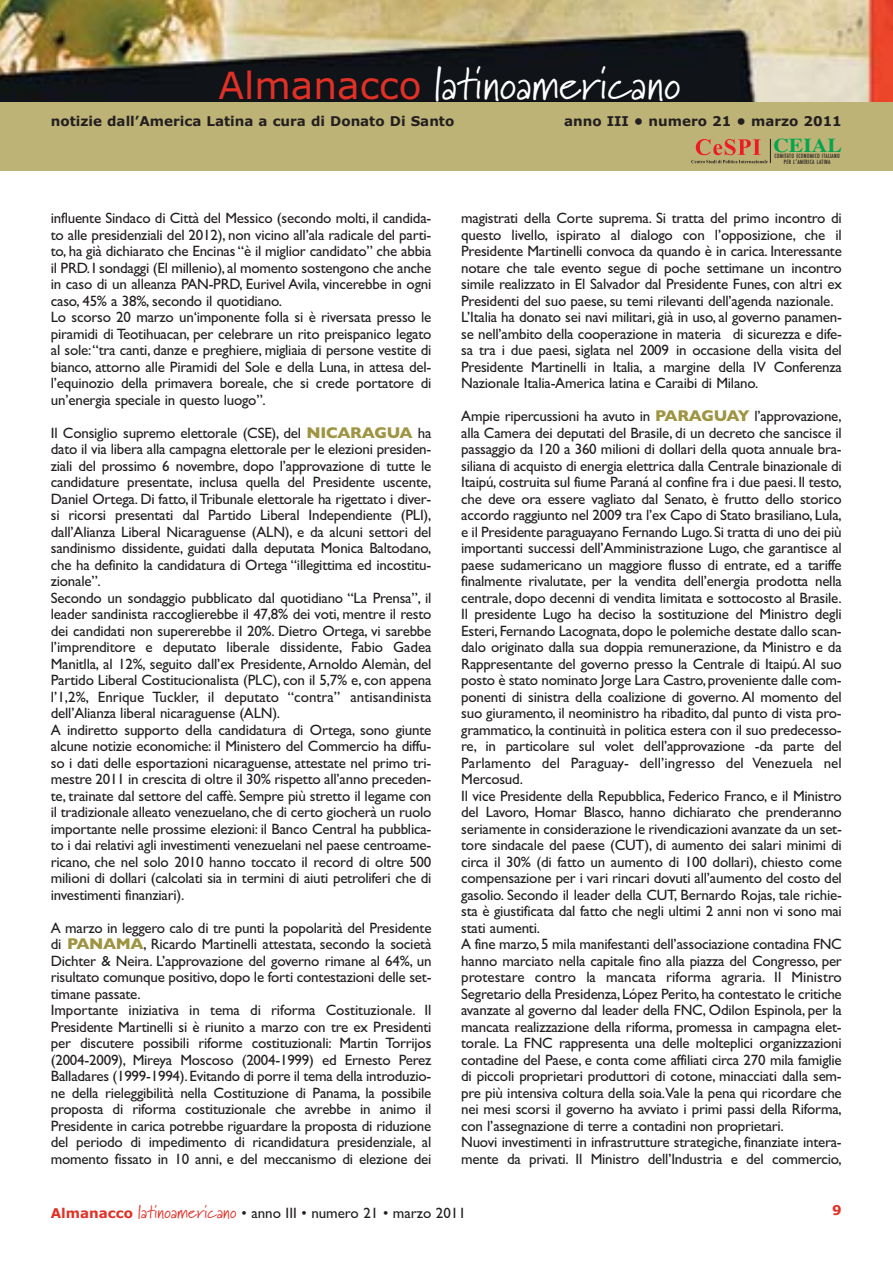
<style>
.page{position:relative;width:893px;height:1263px;background:#fff}
.page>*{position:absolute;margin:0;border:0;box-sizing:border-box;transform-origin:0 0}
.t1{font:45px "Marydale";letter-spacing:.01em;color:#fff}
.t2{font:700 19.65px "Times";color:#00a650;scale:1.1 1}
.t3{font:15px/16.5px "Gill Sans";letter-spacing:-.015em;color:#231f20}
.t4{font:700 13.5px "Verdana";color:#231f20}
.t5{font:700 13.5px "Verdana";color:#e13126}
.t6{font:500 condensed 5.7px/5.4px "Futura";letter-spacing:.04em;color:#231f20;text-align:center}
.s1{font-family:"Verdana";font-size:37.5px;color:#e13126}
.s2{font-weight:700;font-size:15.75px;color:#9e9442}
.s3{font-size:7.65px}
.s4{font-family:"Verdana";font-weight:700;font-size:13.5px;color:#e13126}
.s5{font-family:"Marydale";font-size:18px;color:#e13126}
</style>
<div class="page">
<img style="left:0;top:0;width:893px;height:103px">
<div style="left:0;top:103px;width:893px;height:68px;background:#beb376"></div>
<svg style="left:691px;top:139px;width:80px;height:24px"></svg>
<h1 class="t1" style="left:218px;top:57px;width:464px"><span class="s1">Almanacco</span> latinoamericano</h1>
<p class="t4" style="left:51px;top:116px;width:405px">notizie dall’America Latina a cura di Donato Di Santo</p>
<p class="t4" style="left:564px;top:116px;width:279px">anno III • numero 21 • marzo 2011</p>
<p class="t3" style="left:51px;top:211px;width:382px">influente Sindaco di Città del Messico (secondo molti, il candida&shy;to alle presidenziali del 2012), non vicino all’ala radicale del parti&shy;to, ha già dichiarato che Encinas “è il miglior candidato” che abbia il PRD.I sondaggi (El millenio),al momento sostengono che anche in caso di un alleanza PAN-PRD, Eurivel Avila, vincerebbe in ogni caso, 45% a 38%, secondo il quotidiano.<br>Lo scorso 20 marzo un‘imponente folla si è riversata presso le piramidi di Teotihuacan, per celebrare un rito preispanico legato al sole:“tra canti, danze e preghiere, migliaia di persone vestite di bianco, attorno alle Piramidi del Sole e della Luna, in attesa del&shy;l’equinozio della primavera boreale, che si crede portatore di un’energia speciale in questo luogo”.</p>
<p class="t3" style="left:51px;top:426px;width:382px">Il Consiglio supremo elettorale (CSE), del <span class="s2">NICARAGUA</span> ha dato il via libera alla campagna elettorale per le elezioni presiden&shy;ziali del prossimo 6 novembre, dopo l’approvazione di tutte le candidature presentate, inclusa quella del Presidente uscente, Daniel Ortega. Di fatto, il Tribunale elettorale ha rigettato i diver&shy;si ricorsi presentati dal Partido Liberal Independiente (PLI), dall’Alianza Liberal Nicaraguense (ALN), e da alcuni settori del sandinismo dissidente, guidati dalla deputata Monica Baltodano, che ha definito la candidatura di Ortega “illegittima ed incostitu&shy;zionale”.<br>Secondo un sondaggio pubblicato dal quotidiano “La Prensa”, il leader sandinista raccoglierebbe il 47,8% dei voti, mentre il resto dei candidati non supererebbe il 20%. Dietro Ortega, vi sarebbe l’imprenditore e deputato liberale dissidente, Fabio Gadea Manitlla, al 12%, seguito dall’ex Presidente, Arnoldo Alemàn, del Partido Liberal Costitucionalista (PLC), con il 5,7% e, con appena l’1,2%, Enrique Tuckler, il deputato “contra” antisandinista dell’Alianza liberal nicaraguense (ALN).<br>A indiretto supporto della candidatura di Ortega, sono giunte alcune notizie economiche: il Ministero del Commercio ha diffu&shy;so i dati delle esportazioni nicaraguense, attestate nel primo tri&shy;mestre 2011 in crescita di oltre il 30% rispetto all’anno preceden&shy;te, trainate dal settore del caffè. Sempre più stretto il legame con il tradizionale alleato venezuelano, che di certo giocherà un ruolo importante nelle prossime elezioni: il Banco Central ha pubblica&shy;to i dai relativi agli investimenti venezuelani nel paese centroame&shy;ricano, che nel solo 2010 hanno toccato il record di oltre 500 milioni di dollari (calcolati sia in termini di aiuti petroliferi che di investimenti finanziari).</p>
<p class="t3" style="left:51px;top:921px;width:382px">A marzo in leggero calo di tre punti la popolarità del Presidente di <span class="s2">PANAMA</span>, Ricardo Martinelli attestata, secondo la società Dichter &amp; Neira. L’approvazione del governo rimane al 64%, un risultato comunque positivo,dopo le forti contestazioni delle set&shy;timane passate.<br>Importante iniziativa in tema di riforma Costituzionale. Il Presidente Martinelli si è riunito a marzo con tre ex Presidenti per discutere possibili riforme costituzionali: Martin Torrijos (2004-2009), Mireya Moscoso (2004-1999) ed Ernesto Perez Balladares (1999-1994).Evitando di porre il tema della introduzio&shy;ne della rieleggibilità nella Costituzione di Panama, la possibile proposta di riforma costituzionale che avrebbe in animo il Presidente in carica potrebbe riguardare la proposta di riduzione del periodo di impedimento di ricandidatura presidenziale, al momento fissato in 10 anni, e del meccanismo di elezione dei</p>
<h2 class="t2" style="left:773px;top:138px;width:64px">CEIAL</h2>
<p class="t6" style="left:774px;top:154px;width:67px">COMITATO ECONOMICO ITALIANO<br>PER L<span class="s3">’</span>AMERICA LATINA</p>
<p class="t3" style="left:461px;top:211px;width:382px">magistrati della Corte suprema. Si tratta del primo incontro di questo livello, ispirato al dialogo con l’opposizione, che il Presidente Martinelli convoca da quando è in carica. Interessante notare che tale evento segue di poche settimane un incontro simile realizzato in El Salvador dal Presidente Funes, con altri ex Presidenti del suo paese, su temi rilevanti dell’agenda nazionale.<br>L’Italia ha donato sei navi militari, già in uso, al governo panamen&shy;se nell’ambito della cooperazione in materia di sicurezza e dife&shy;sa tra i due paesi, siglata nel 2009 in occasione della visita del Presidente Martinelli in Italia, a margine della IV Conferenza Nazionale Italia-America latina e Caraibi di Milano.</p>
<p class="t3" style="left:461px;top:409px;width:382px">Ampie ripercussioni ha avuto in <span class="s2">PARAGUAY</span> l’approvazione, alla Camera dei deputati del Brasile, di un decreto che sancisce il passaggio da 120 a 360 milioni di dollari della quota annuale bra&shy;siliana di acquisto di energia elettrica dalla Centrale binazionale di Itaipú, costruita sul fiume Paraná al confine fra i due paesi. Il testo, che deve ora essere vagliato dal Senato, è frutto dello storico accordo raggiunto nel 2009 tra l’ex Capo di Stato brasiliano, Lula, e il Presidente paraguayano Fernando Lugo.Si tratta di uno dei più importanti successi dell’Amministrazione Lugo, che garantisce al paese sudamericano un maggiore flusso di entrate, ed a tariffe finalmente rivalutate, per la vendita dell’energia prodotta nella centrale, dopo decenni di vendita limitata e sottocosto al Brasile.<br>Il presidente Lugo ha deciso la sostituzione del Ministro degli Esteri,Fernando Lacognata,dopo le polemiche destate dallo scan&shy;dalo originato dalla sua doppia remunerazione, da Ministro e da Rappresentante del governo presso la Centrale di Itaipú.Al suo posto è stato nominato Jorge Lara Castro,proveniente dalle com&shy;ponenti di sinistra della coalizione di governo. Al momento del suo giuramento, il neoministro ha ribadito, dal punto di vista pro&shy;grammatico, la continuità in politica estera con il suo predecesso&shy;re, in particolare sul volet dell’approvazione -da parte del Parlamento del Paraguay- dell’ingresso del Venezuela nel Mercosud.<br>Il vice Presidente della Repubblica, Federico Franco, e il Ministro del Lavoro, Homar Blasco, hanno dichiarato che prenderanno seriamente in considerazione le rivendicazioni avanzate da un set&shy;tore sindacale del paese (CUT), di aumento dei salari minimi di circa il 30% (di fatto un aumento di 100 dollari), chiesto come compensazione per i vari rincari dovuti all’aumento del costo del gasolio. Secondo il leader della CUT, Bernardo Rojas, tale richie&shy;sta è giustificata dal fatto che negli ultimi 2 anni non vi sono mai stati aumenti.<br>A fine marzo,5 mila manifestanti dell’associazione contadina FNC hanno marciato nella capitale fino alla piazza del Congresso, per protestare contro la mancata riforma agraria. Il Ministro Segretario della Presidenza,López Perito,ha contestato le critiche avanzate al governo dal leader della FNC, Odilon Espinola, per la mancata realizzazione della riforma, promessa in campagna elet&shy;torale. La FNC rappresenta una delle molteplici organizzazioni contadine del Paese, e conta come affiliati circa 270 mila famiglie di piccoli proprietari produttori di cotone, minacciati dalla sem&shy;pre più intensiva coltura della soia.Vale la pena qui ricordare che nei mesi scorsi il governo ha avviato i primi passi della Riforma, con l’assegnazione di terre a contadini non proprietari.<br>Nuovi investimenti in infrastrutture strategiche, finanziate intera&shy;mente da privati. Il Ministro dell’Industria e del commercio,</p>
<p class="t3" style="left:51px;top:1206px;width:417px"><span class="s4">Almanacco</span> <span class="s5">latinoamericano</span> • anno III • numero 21 • marzo 2011</p>
<p class="t5" style="left:832px;top:1204px;width:11px">9</p>
</div>
